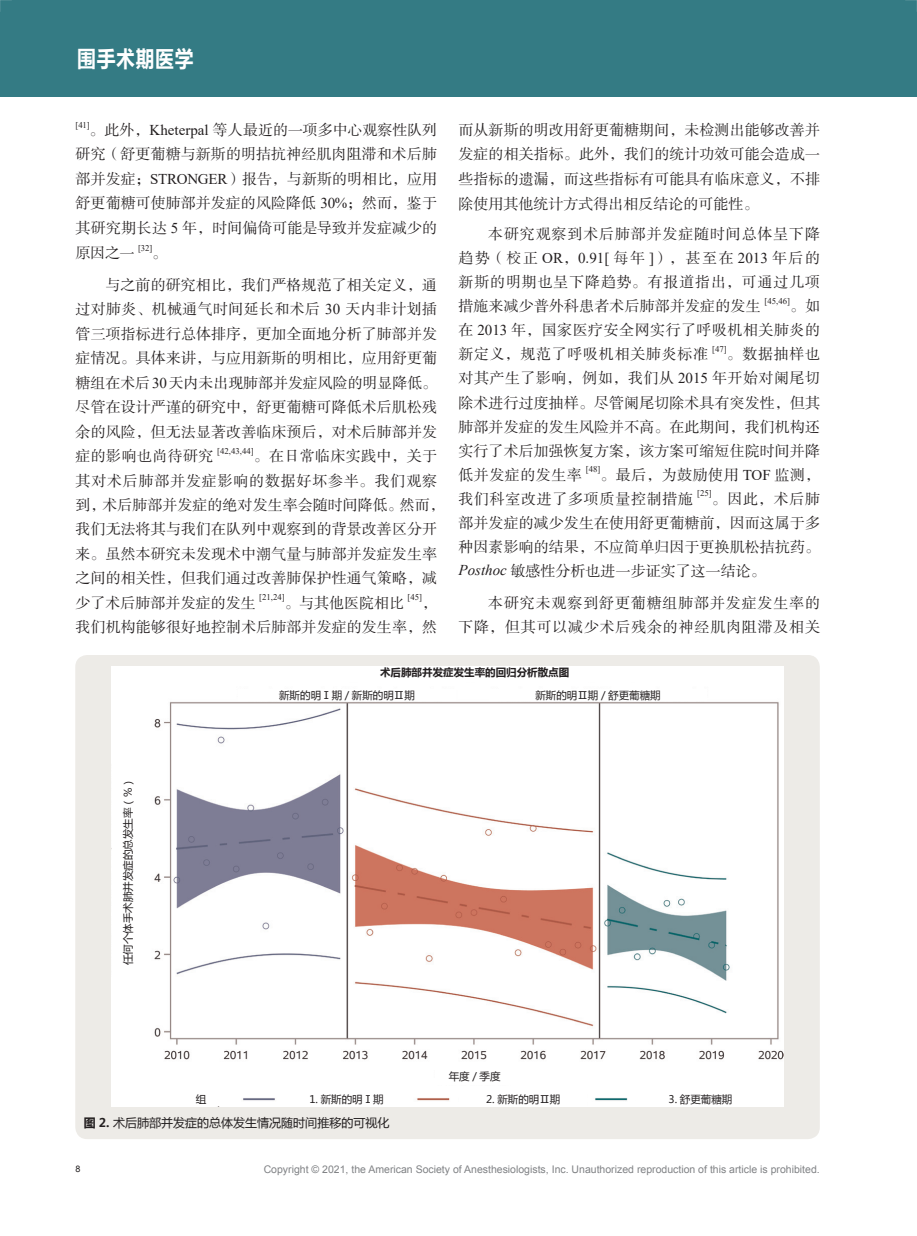
<style>
.page{position:relative;width:917px;height:1236px;background:#fff}
.page>*{position:absolute;margin:0;border:0;box-sizing:border-box;transform-origin:0 0}
.t1{font:23.4px "FZLTCHJW GB1 0";color:#fff;scale:.83 1}
.正文{font:15px/24.5px "FZSSK GBK1 0";letter-spacing:.005em;color:#231f20;text-align:justify}
.正文-2{font:15px/24px "FZSSK GBK1 0";letter-spacing:.055em;color:#231f20;text-align:right}
.正文-3{font:15px/24px "FZSSK GBK1 0";letter-spacing:.045em;color:#231f20}
.图注{font:12px "Microsoft Ya Hei";color:#231f20}
.t2{font:10.5px "Arial";color:#808285}
.t3{font:10.5px "Microsoft Ya Hei";color:#231f20}
.t4{font:700 10.5px/23px "Microsoft Ya Hei";color:#231f20}
.t5{font:9px "Arial";color:#231f20}
.正文-4{font:8.7px "Times New Roman";color:#231f20}
.s1{font-family:"Times New Roman"}
.s2{font-family:"Times New Roman";font-style:italic}
.s3{font-weight:400}
.s4{font-weight:700}
</style>
<div class="page">
<div style="left:0;top:0;width:905px;height:97px;background:#347b84"></div>
<div style="left:905px;top:0;width:11px;height:97px;background:#347b84"></div>
<div style="left:75px;top:655px;width:744px;height:484px;background:#edebe7;border-radius:12px"></div>
<img style="left:112px;top:666px;width:671px;height:440px">
<div style="left:215px;top:666px;width:518px;height:15px;background:#fff"></div>
<div style="left:238px;top:689px;width:218px;height:12px;background:#fff"></div>
<div style="left:112px;top:744px;width:32px;height:253px;background:#fff"></div>
<div style="left:434px;top:1067px;width:80px;height:17px;background:#fff"></div>
<div style="left:161px;top:1091px;width:80px;height:15px;background:#fff"></div>
<div style="left:282px;top:1091px;width:128px;height:15px;background:#fff"></div>
<div style="left:459px;top:1091px;width:128px;height:15px;background:#fff"></div>
<div style="left:636px;top:1091px;width:128px;height:15px;background:#fff"></div>
<div style="left:489px;top:689px;width:218px;height:12px;background:#fff"></div>
<svg style="left:0;top:0;width:12px;height:12px"></svg>
<svg style="left:905px;top:0;width:12px;height:13px"></svg>
<h1 class="t1" style="left:77px;top:46px;width:142px">围手术期医学</h1>
<p class="正文-4" style="left:76px;top:119px;width:16px">[41]</p>
<p class="正文" style="left:76px;top:118px;width:363px;text-indent:14px">。此外，<span class="s1">Kheterpal</span> 等人最近的一项多中心观察性队列研究（舒更葡糖与新斯的明拮抗神经肌肉阻滞和术后肺部并发症；<span class="s1">STRONGER</span>）报告，与新斯的明相比，应用舒更葡糖可使肺部并发症的风险降低 <span class="s1">30%</span>；然而，鉴于其研究期长达 <span class="s1">5</span> 年，时间偏倚可能是导致并发症减少的原因之一</p>
<p class="正文" style="left:458px;top:118px;width:363px">而从新斯的明改用舒更葡糖期间，未检测出能够改善并发症的相关指标。此外，我们的统计功效可能会造成一些指标的遗漏，而这些指标有可能具有临床意义，不排除使用其他统计方式得出相反结论的可能性。</p>
<p class="正文" style="left:458px;top:223px;width:363px;line-height:24px;text-indent:30px">本研究观察到术后肺部并发症随时间总体呈下降趋势（校正 <span class="s1">OR</span>，<span class="s1">0.91[</span> 每年 <span class="s1">]</span>），甚至在 <span class="s1">2013</span> 年后的新斯的明期也呈下降趋势。有报道指出，可通过几项措施来减少普外科患者术后肺部并发症的发生</p>
<p class="正文-4" style="left:138px;top:241px;width:16px">[32]</p>
<p class="正文" style="left:152px;top:241px;width:16px">。</p>
<p class="正文" style="left:76px;top:273px;width:363px;text-indent:30px">与之前的研究相比，我们严格规范了相关定义，通过对肺炎、机械通气时间延长和术后 <span class="s1">30</span> 天内非计划插管三项指标进行总体排序，更加全面地分析了肺部并发症情况。具体来讲，与应用新斯的明相比，应用舒更葡糖组在术后<span class="s1">30</span>天内未出现肺部并发症风险的明显降低。尽管在设计严谨的研究中，舒更葡糖可降低术后肌松残余的风险，但无法显著改善临床预后，对术后肺部并发症的影响也尚待研究</p>
<p class="正文-4" style="left:764px;top:295px;width:27px">[45,46]</p>
<p class="正文" style="left:458px;top:295px;width:363px;line-height:24px;text-indent:331px">。如在 <span class="s1">2013</span> 年，国家医疗安全网实行了呼吸机相关肺炎的新定义，规范了呼吸机相关肺炎标准</p>
<p class="正文-4" style="left:712px;top:343px;width:16px">[47]</p>
<p class="正文" style="left:458px;top:343px;width:363px;line-height:24px;text-indent:268px">。数据抽样也对其产生了影响，例如，我们从 <span class="s1">2015</span> 年开始对阑尾切除术进行过度抽样。尽管阑尾切除术具有突发性，但其肺部并发症的发生风险并不高。在此期间，我们机构还实行了术后加强恢复方案，该方案可缩短住院时间并降低并发症的发生率</p>
<p class="正文-4" style="left:217px;top:445px;width:38px">[42,43,44]</p>
<p class="正文" style="left:76px;top:444px;width:370px;text-align:left;text-indent:178px">。在日常临床实践中，关于其对术后肺部并发症影响的数据好坏参半。我们观察到，术后肺部并发症的绝对发生率会随时间降低。然而，我们无法将其与我们在队列中观察到的背景改善区分开来。虽然本研究未发现术中潮气量与肺部并发症发生率之间的相关性，但我们通过改善肺保护性通气策略，减少了术后肺部并发症的发生</p>
<p class="正文-4" style="left:585px;top:463px;width:16px">[48]</p>
<p class="正文-3" style="left:458px;top:463px;width:363px;text-indent:142px">。最后，为鼓励使用 <span class="s1">TOF</span> 监测，我们科室改进了多项质量控制措施</p>
<p class="正文-4" style="left:697px;top:487px;width:16px">[25]</p>
<p class="正文" style="left:458px;top:487px;width:363px;line-height:24px;text-indent:253px">。因此，术后肺部并发症的减少发生在使用舒更葡糖前，因而这属于多种因素影响的结果，不应简单归因于更换肌松拮抗药。<span class="s2">Posthoc</span> 敏感性分析也进一步证实了这一结论。</p>
<p class="正文-2" style="left:458px;top:591px;width:363px">本研究未观察到舒更葡糖组肺部并发症发生率的<br>下降，但其可以减少术后残余的神经肌肉阻滞及相关</p>
<p class="t4" style="left:279px;top:660px;width:291px;text-indent:101px">术后肺部并发症发生率的回归分析散点图<span class="s3">新斯的明Ⅰ期 / 新斯的明Ⅱ期</span></p>
<p class="正文-4" style="left:259px;top:591px;width:27px">[21,24]</p>
<p class="正文" style="left:285px;top:591px;width:121px">。与其他医院相比</p>
<p class="正文-4" style="left:407px;top:591px;width:16px">[45]</p>
<p class="正文" style="left:76px;top:591px;width:363px;text-align:right">，<br>我们机构能够很好地控制术后肺部并发症的发生率，然</p>
<p class="t3" style="left:535px;top:687px;width:127px">新斯的明Ⅱ期 / 舒更葡糖期</p>
<p class="t3" style="left:121px;top:965px;width:189px;rotate:-90deg">任何个体手术肺并发症的总发生率（%）</p>
<p class="t3" style="left:449px;top:1068px;width:53px">年度 / 季度</p>
<p class="t3" style="left:196px;top:1091px;width:12px">组</p>
<p class="t3" style="left:309px;top:1091px;width:76px">1. 新斯的明Ⅰ期</p>
<p class="t3" style="left:486px;top:1091px;width:76px">2. 新斯的明Ⅱ期</p>
<p class="t3" style="left:668px;top:1091px;width:65px">3. 舒更葡糖期</p>
<p class="图注" style="left:84px;top:1114px;width:307px"><span class="s4">图 2.</span> 术后肺部并发症的总体发生情况随时间推移的可视化</p>
<p class="t5" style="left:76px;top:1162px;width:7px">8</p>
<p class="t2" style="left:264px;top:1162px;width:557px">Copyright © 2021, the American Society of Anesthesiologists, Inc. Unauthorized reproduction of this article is prohibited.</p>
</div>
